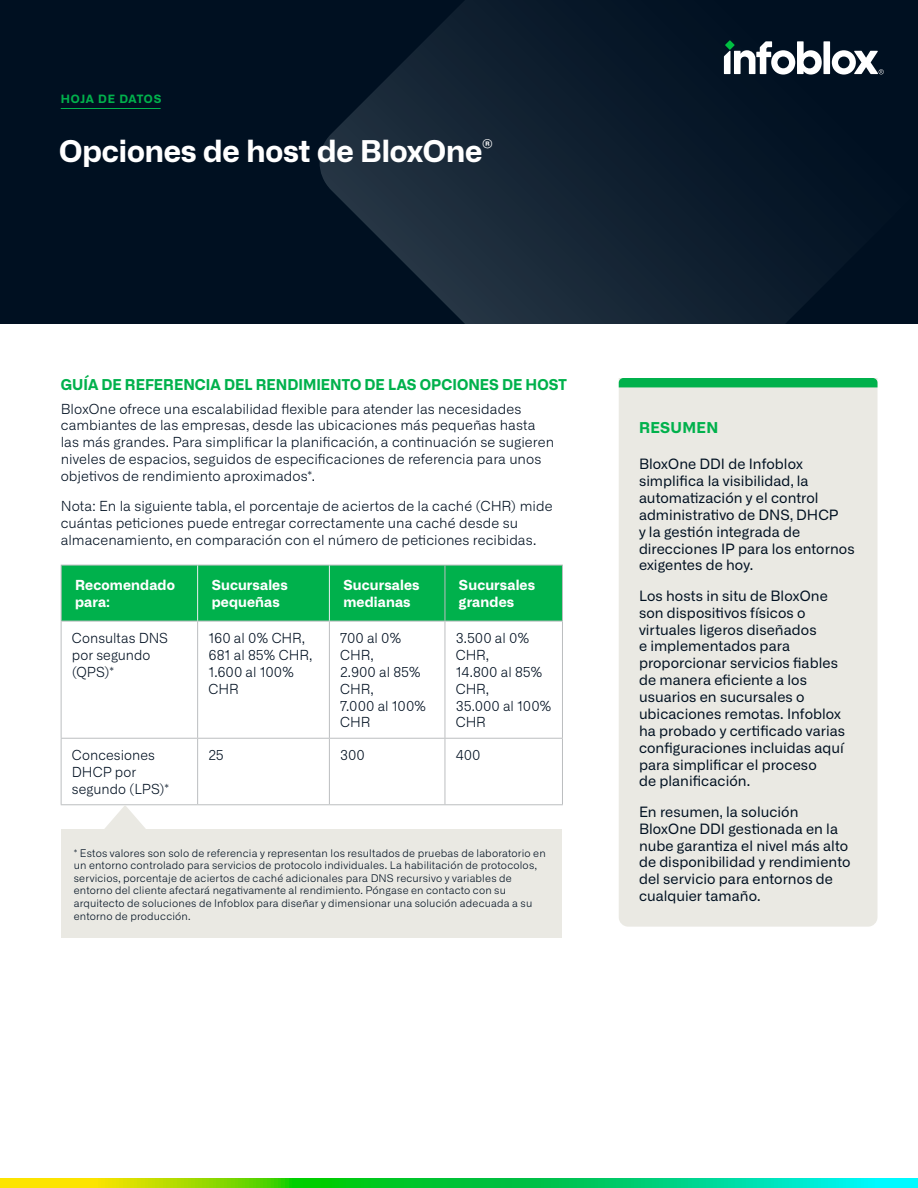
<style>
.page{position:relative;width:918px;height:1188px;background:#fff}
.page>*{position:absolute;margin:0;border:0;box-sizing:border-box;transform-origin:0 0}
.t1{font:700 30px "Alliance No.2";letter-spacing:-.005em;color:#fff}
.Heading_Level_1{font:700 15px "Alliance No.2";color:#00b14c}
.Side-bar_header{font:700 15px "Alliance No.2";letter-spacing:.02em;color:#00b14c}
.Side-bar_text{font:14.25px/16.8px "Alliance No.1";letter-spacing:.005em;color:#001021}
.body_text{font:300 13.8px/16.8px "Alliance No.1";letter-spacing:.005em;color:#001021}
.Teable-Text-Left{font:300 13.8px/16.8px "Alliance No.1";color:#001021}
.Table_Header_Left{font:700 13.8px/16.8px "Alliance No.1";letter-spacing:.01em;color:#fff}
.t2{font:700 11.55px "Alliance No.2";letter-spacing:.055em;color:#00b14c}
.body_text-2{font:300 10.5px/12.6px "Alliance No.1";letter-spacing:.015em;color:#001021}
</style>
<div class="page">
<div style="left:0;top:0;width:918px;height:324px;background:#001021"></div>
<svg style="left:319px;top:0;width:564px;height:324px"></svg>
<div style="left:823px;top:41px;width:7px;height:33px;background:#fff"></div>
<svg style="left:832px;top:50px;width:52px;height:24px"></svg>
<svg style="left:724px;top:41px;width:98px;height:33px"></svg>
<hr style="left:61px;top:108px;width:100px;height:1px;background:#00b14c">
<svg style="left:0;top:1179px;width:918px;height:9px;background:#3bd64e"></svg>
<div style="left:62px;top:566px;width:500px;height:55px;background:#00b14c"></div>
<hr style="left:61px;top:565px;width:137px;height:1px;background:#bcbec0">
<hr style="left:61px;top:565px;width:1px;height:56px;background:#bcbec0">
<hr style="left:198px;top:565px;width:131px;height:1px;background:#bcbec0">
<hr style="left:329px;top:565px;width:116px;height:1px;background:#bcbec0">
<hr style="left:445px;top:565px;width:118px;height:1px;background:#bcbec0">
<hr style="left:445px;top:565px;width:1px;height:56px;background:#bcbec0">
<hr style="left:562px;top:565px;width:1px;height:56px;background:#bcbec0">
<hr style="left:61px;top:621px;width:137px;height:1px;background:#bcbec0">
<hr style="left:61px;top:621px;width:1px;height:117px;background:#bcbec0">
<hr style="left:198px;top:621px;width:131px;height:1px;background:#bcbec0">
<hr style="left:197px;top:621px;width:1px;height:117px;background:#bcbec0">
<hr style="left:329px;top:621px;width:116px;height:1px;background:#bcbec0">
<hr style="left:329px;top:621px;width:1px;height:117px;background:#bcbec0">
<hr style="left:445px;top:621px;width:118px;height:1px;background:#bcbec0">
<hr style="left:445px;top:621px;width:1px;height:117px;background:#bcbec0">
<hr style="left:562px;top:621px;width:1px;height:117px;background:#bcbec0">
<hr style="left:61px;top:738px;width:137px;height:1px;background:#bcbec0">
<hr style="left:61px;top:739px;width:1px;height:65px;background:#bcbec0">
<hr style="left:198px;top:738px;width:131px;height:1px;background:#bcbec0">
<hr style="left:197px;top:739px;width:1px;height:65px;background:#bcbec0">
<hr style="left:329px;top:738px;width:116px;height:1px;background:#bcbec0">
<hr style="left:329px;top:739px;width:1px;height:65px;background:#bcbec0">
<hr style="left:445px;top:738px;width:118px;height:1px;background:#bcbec0">
<hr style="left:445px;top:739px;width:1px;height:65px;background:#bcbec0">
<hr style="left:562px;top:739px;width:1px;height:65px;background:#bcbec0">
<hr style="left:61px;top:804px;width:137px;height:1px;background:#bcbec0">
<hr style="left:198px;top:804px;width:131px;height:1px;background:#bcbec0">
<hr style="left:329px;top:804px;width:116px;height:1px;background:#bcbec0">
<hr style="left:445px;top:804px;width:118px;height:1px;background:#bcbec0">
<hr style="left:197px;top:565px;width:1px;height:56px;background:#ecf0f1">
<hr style="left:329px;top:565px;width:1px;height:56px;background:#ecf0f1">
<div style="left:619px;top:387px;width:259px;height:540px;background:#eae9e3"></div>
<div style="left:619px;top:378px;width:259px;height:9px;background:#00b14c"></div>
<div style="left:61px;top:829px;width:500px;height:109px;background:#eae9e3"></div>
<svg style="left:102px;top:805px;width:46px;height:24px"></svg>
<p class="t2" style="left:61px;top:91px;width:102px">HOJA DE DATOS</p>
<p class="t1" style="left:59px;top:131px;width:435px">Opciones de host de BloxOne<sup>®</sup></p>
<p class="Heading_Level_1" style="left:61px;top:375px;width:508px">GUÍA DE REFERENCIA DEL RENDIMIENTO DE LAS OPCIONES DE HOST</p>
<p class="body_text" style="left:61px;top:400px;width:495px">BloxOne ofrece una escalabilidad flexible para atender las necesidades cambiantes de las empresas, desde las ubicaciones más pequeñas hasta las más grandes. Para simplificar la planificación, a continuación se sugieren niveles de espacios, seguidos de especificaciones de referencia para unos objetivos de rendimiento aproximados*.</p>
<p class="body_text" style="left:61px;top:498px;width:493px">Nota: En la siguiente tabla, el porcentaje de aciertos de la caché (CHR) mide cuántas peticiones puede entregar correctamente una caché desde su almacenamiento, en comparación con el número de peticiones recibidas.</p>
<p class="Table_Header_Left" style="left:75px;top:577px;width:101px">Recomendado para:</p>
<p class="Table_Header_Left" style="left:212px;top:577px;width:78px">Sucursales pequeñas</p>
<p class="Table_Header_Left" style="left:343px;top:577px;width:78px">Sucursales medianas</p>
<p class="Table_Header_Left" style="left:459px;top:577px;width:78px">Sucursales grandes</p>
<p class="body_text" style="left:72px;top:630px;width:98px">Consultas DNS por segundo (QPS)*</p>
<p class="Teable-Text-Left" style="left:208px;top:630px;width:105px">160 al 0% CHR,<br>681 al 85% CHR,<br>1.600 al 100%<br>CHR</p>
<p class="Teable-Text-Left" style="left:340px;top:630px;width:88px">700 al 0%<br>CHR,<br>2.900 al 85%<br>CHR,<br>7.000 al 100%<br>CHR</p>
<p class="Teable-Text-Left" style="left:456px;top:630px;width:97px">3.500 al 0%<br>CHR,<br>14.800 al 85%<br>CHR,<br>35.000 al 100%<br>CHR</p>
<p class="body_text" style="left:72px;top:747px;width:99px">Concesiones<br>DHCP por segundo (LPS)*</p>
<p class="Teable-Text-Left" style="left:208px;top:747px;width:17px">25</p>
<p class="Teable-Text-Left" style="left:340px;top:747px;width:26px">300</p>
<p class="Teable-Text-Left" style="left:456px;top:747px;width:26px">400</p>
<p class="body_text-2" style="left:74px;top:847px;width:474px">* Estos valores son solo de referencia y representan los resultados de pruebas de laboratorio en un entorno controlado para servicios de protocolo individuales. La habilitación de protocolos, servicios, porcentaje de aciertos de caché adicionales para DNS recursivo y variables de entorno del cliente afectará negativamente al rendimiento. Póngase en contacto con su arquitecto de soluciones de Infoblox para diseñar y dimensionar una solución adecuada a su entorno de producción.</p>
<p class="Side-bar_header" style="left:639px;top:418px;width:81px">RESUMEN</p>
<p class="Side-bar_text" style="left:639px;top:456px;width:217px">BloxOne DDI de Infoblox simplifica la visibilidad, la automatización y el control administrativo de DNS, DHCP<br>y la gestión integrada de direcciones IP para los entornos exigentes de hoy.</p>
<p class="Side-bar_text" style="left:639px;top:587px;width:208px">Los hosts in situ de BloxOne son dispositivos físicos o virtuales ligeros diseñados<br>e implementados para proporcionar servicios fiables de manera eficiente a los usuarios en sucursales o ubicaciones remotas. Infoblox ha probado y certificado varias configuraciones incluidas aquí para simplificar el proceso<br>de planificación.</p>
<p class="Side-bar_text" style="left:639px;top:803px;width:213px">En resumen, la solución<br>BloxOne DDI gestionada en la nube garantiza el nivel más alto de disponibilidad y rendimiento del servicio para entornos de cualquier tamaño.</p>
</div>
